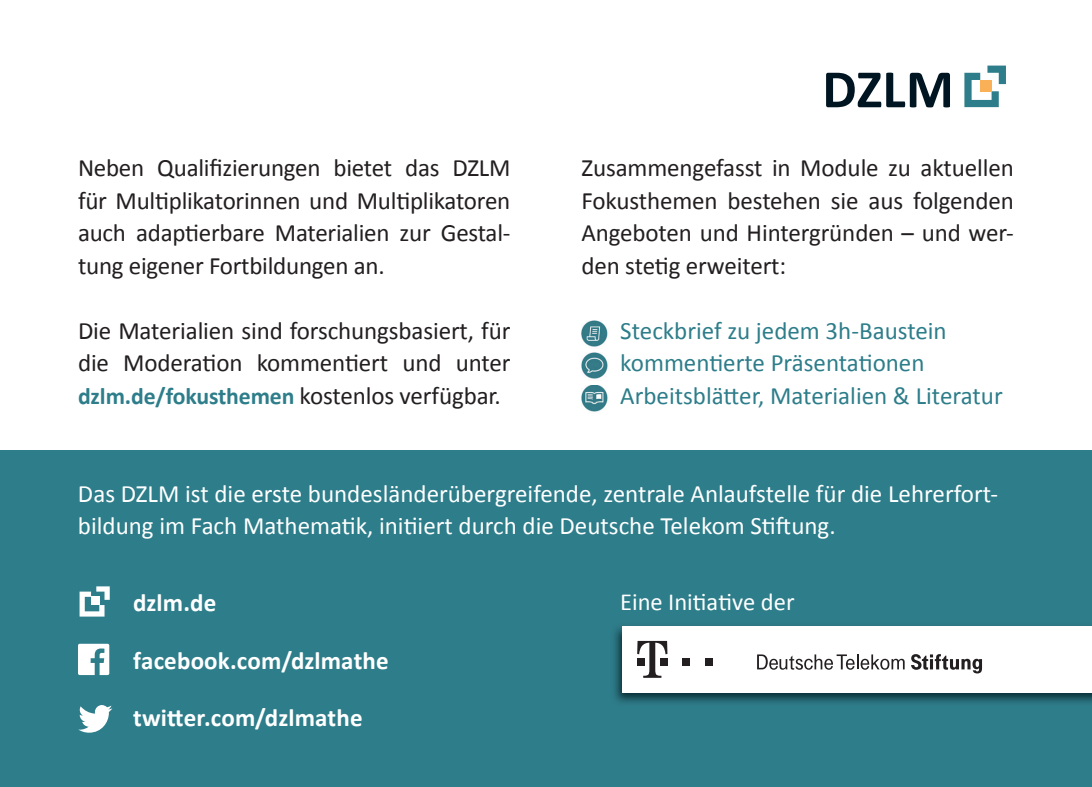
<style>
.page{position:relative;width:1092px;height:787px;background:#fff}
.page>*{position:absolute;margin:0;border:0;box-sizing:border-box;transform-origin:0 0}
.t1{font:25px/32.5px "Calibri";letter-spacing:-.005em;color:#231f20;text-align:justify}
.t2{font:25px/32.5px "Calibri";color:#fff}
.t3{font:25px/32.5px "Calibri";color:#2d7d8a}
.t4{font:700 25px "Calibri";letter-spacing:.005em;color:#fff}
.t5{font:24.5px "Calibri";color:#fff}
.t6{font:700 23.75px "Calibri";letter-spacing:-.005em;color:#2d7d8a}
.s1{font-weight:400;font-size:25px;color:#231f20}
</style>
<div class="page">
<div style="left:0;top:451px;width:1091px;height:336px;background:#2d7d8a"></div>
<svg style="left:826px;top:73px;width:123px;height:34px"></svg>
<svg style="left:964px;top:66px;width:41px;height:41px"></svg>
<div style="left:980px;top:80px;width:11px;height:11px;background:#fab056"></div>
<svg style="left:80px;top:586px;width:30px;height:30px"></svg>
<div style="left:91px;top:597px;width:8px;height:8px;background:#fff"></div>
<svg style="left:78px;top:643px;width:31px;height:32px"></svg>
<svg style="left:78px;top:705px;width:34px;height:27px"></svg>
<img style="left:615px;top:627px;width:476px;height:76px">
<div style="left:622px;top:626px;width:469px;height:66px;background:#fff"></div>
<div style="left:682px;top:658px;width:7px;height:7px;background:#231f20"></div>
<div style="left:704px;top:658px;width:8px;height:7px;background:#231f20"></div>
<svg style="left:637px;top:641px;width:30px;height:37px"></svg>
<svg style="left:757px;top:654px;width:147px;height:15px"></svg>
<svg style="left:911px;top:654px;width:70px;height:19px"></svg>
<img style="left:581px;top:320px;width:27px;height:27px">
<img style="left:581px;top:385px;width:27px;height:27px">
<img style="left:581px;top:352px;width:27px;height:27px">
<p class="t1" style="left:78px;top:152px;width:434px">Neben Qualifizierungen bietet das DZLM für Multiplikatorinnen und Multiplikatoren auch adap tier bare Materialien zur Gestal&shy;tung eigener Fortbildungen an.</p>
<p class="t1" style="left:78px;top:314px;width:434px">Die Materialien sind forschungsbasiert, für die Moderation kommentiert und unter</p>
<p class="t6" style="left:78px;top:381px;width:424px">dzlm.de/fokusthemen <span class="s1">kostenlos verfügbar.</span></p>
<p class="t1" style="left:581px;top:152px;width:434px">Zusammengefasst in Module zu aktuellen Fokusthemen bestehen sie aus folgenden Angeboten und Hintergründen – und wer&shy;den stetig erweitert:</p>
<p class="t3" style="left:620px;top:314px;width:384px">Steckbrief zu jedem 3h-Baustein kommentierte Präsentationen<br>Arbeitsblätter, Materialien &amp; Literatur</p>
<p class="t2" style="left:78px;top:477px;width:921px">Das DZLM ist die erste bundesländerübergreifende, zentrale Anlaufstelle für die Lehrerfort&shy;bildung im Fach Mathematik, initiiert durch die Deutsche Telekom Stiftung.</p>
<p class="t4" style="left:133px;top:587px;width:85px">dzlm.de</p>
<p class="t4" style="left:133px;top:644px;width:257px">facebook.com/dzlmathe</p>
<p class="t4" style="left:133px;top:702px;width:231px">twitter.com/dzlmathe</p>
<p class="t5" style="left:620px;top:587px;width:176px">Eine Initiative der</p>
</div>
